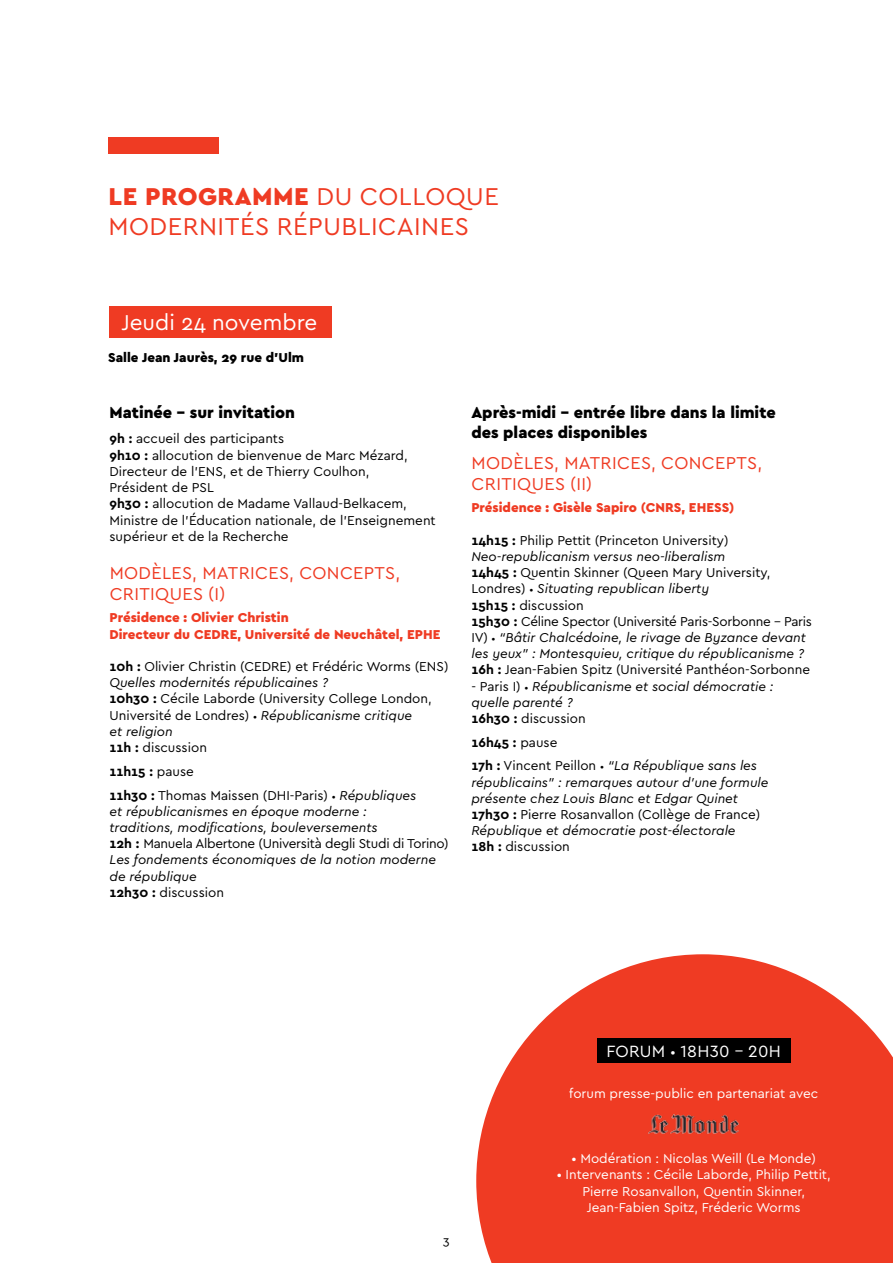
<style>
.page{position:relative;width:893px;height:1263px;background:#fff}
.page>*{position:absolute;margin:0;border:0;box-sizing:border-box;transform-origin:0 0}
.t1{font:25.5px "Cera PRO";letter-spacing:.02em;color:#ef3b23}
.t2{font:900 25.5px "Cera PRO";letter-spacing:.02em;color:#ef3b23}
.t3{font:22.5px "Cera PRO";color:#fff}
.t4{font:18px "Cera PRO";letter-spacing:.02em;color:#ef3b23}
.t5{font:17.1px "Cera PRO";letter-spacing:.02em;color:#fff}
.t6{font:900 16.5px/19.8px "Cera PRO";color:#000}
.t7{font:13.5px/16.2px "Cera PRO";color:#000}
.t8{font:italic 13.5px/16.2px "Cera PRO";color:#000}
.t9{font:13.5px/16.2px "Cera PRO";color:#fff;text-align:center}
.t10{font:900 13.5px/16.2px "Cera PRO";color:#ef3b23}
.t11{font:900 13.5px "Cera PRO";color:#000}
.t12{font:12.6px "Cera PRO";color:#000}
.s1{font-weight:700}
.s2{font-style:italic}
.s3{font-size:10.5px}
.s4{font-weight:700;font-style:normal}
.s5{font-style:normal}
.s6{font-style:normal;font-size:10.5px}
.s7{font-size:13.5px}
</style>
<div class="page">
<div style="left:109px;top:306px;width:223px;height:32px;background:#ef3b23"></div>
<div style="left:108px;top:137px;width:111px;height:17px;background:#ef3b23"></div>
<svg style="left:476px;top:954px;width:417px;height:309px;background:#f05742"></svg>
<div style="left:597px;top:1038px;width:193px;height:24px;background:#000"></div>
<img style="left:649px;top:1114px;width:90px;height:20px">
<h1 class="t2" style="left:109px;top:179px;width:146px">Le PROGRAMME</h1>
<h1 class="t1" style="left:316px;top:179px;width:184px">DU COLLOQUE</h1>
<h1 class="t1" style="left:109px;top:210px;width:57px">Moderni</h1>
<h1 class="t1" style="left:225px;top:210px;width:69px">tés répu</h1>
<h1 class="t1" style="left:341px;top:210px;width:87px">blicaines</h1>
<h2 class="t3" style="left:121px;top:307px;width:197px">Jeudi 24 novembre</h2>
<p class="t11" style="left:108px;top:349px;width:197px">Salle Jean Jaurès, 29 rue d’Ulm</p>
<p class="t6" style="left:109px;top:402px;width:187px">Matinée - sur invitation</p>
<p class="t7" style="left:109px;top:430px;width:328px"><span class="s1">9h :</span> accueil des participants<br><span class="s1">9h10 :</span> allocution de bienvenue de Marc Mézard, Directeur de l’ENS, et de Thierry Coulhon,<br>Président de PSL<br><span class="s1">9h30 :</span> allocution de Madame Vallaud-Belkacem, Ministre de l’Éducation nationale, de l’Enseignement supérieur et de la Recherche</p>
<h3 class="t4" style="left:110px;top:561px;width:140px">Modèles, matrices</h3>
<h3 class="t4" style="left:289px;top:561px;width:50px">, concep</h3>
<h3 class="t4" style="left:374px;top:561px;width:27px">ts,</h3>
<h3 class="t4" style="left:110px;top:582px;width:52px">critiques</h3>
<h3 class="t4" style="left:208px;top:582px;width:19px">(I)</h3>
<p class="t10" style="left:109px;top:609px;width:181px">Présidence : Olivier Christin<br>Directeur du CED</p>
<p class="t10" style="left:221px;top:625px;width:220px">RE, Université de Neuchâtel, EPHE</p>
<p class="t7" style="left:109px;top:658px;width:340px"><span class="s1">10h :</span> Olivier Christin (CEDRE) et Frédéric Worms (ENS)<br><span class="s2">Quelles modernités républicaines ?<br></span><span class="s1">10h30 :</span> Cécile Laborde (University College London, Université de Londres) <span class="s3">•</span> <span class="s2">Républicanisme critique<br>et religion<br></span><span class="s1">11h :</span> discussion</p>
<p class="t7" style="left:109px;top:759px;width:308px;line-height:23.7px"><span class="s1">11h15 :</span> pause<br><span class="s1">11h30 :</span> Thomas Maissen (DHI-Paris) <span class="s3">•</span> <span class="s2">Républiques</span></p>
<p class="t8" style="left:109px;top:802px;width:341px">et républicanismes en époque moderne :<br>traditions, modifications, bouleversements<br><span class="s4">12h :</span> <span class="s5">Manuela Albertone (Università degli Studi di Torino)<br></span>Les fondements économiques de la notion moderne de république<br><span class="s4">12h30 :</span> <span class="s5">discussion</span></p>
<p class="t6" style="left:471px;top:402px;width:306px">Après-midi - entrée libre dans la limite des places disponibles</p>
<h3 class="t4" style="left:472px;top:451px;width:140px">Modèles, matrices</h3>
<h3 class="t4" style="left:651px;top:451px;width:50px">, concep</h3>
<h3 class="t4" style="left:736px;top:451px;width:27px">ts,</h3>
<h3 class="t4" style="left:472px;top:472px;width:52px">critiques</h3>
<h3 class="t4" style="left:570px;top:472px;width:24px">(II)</h3>
<p class="t10" style="left:471px;top:499px;width:265px">Présidence : Gisèle Sapiro (CN RS, EHESS)</p>
<p class="t7" style="left:471px;top:531px;width:342px"><span class="s1">14h15 :</span> Philip Pettit (Princeton University)<br><span class="s2">Neo-republicanism versus neo-liberalism<br></span><span class="s1">14h45 :</span> Quentin Skinner (Queen Mary University, Londres) <span class="s3">•</span> <span class="s2">Situating republican liberty<br></span><span class="s1">15h15 :</span> discussion<br><span class="s1">15h30 :</span> Céline Spector (Université Paris-Sorbonne - Paris IV) <span class="s3">•</span> <span class="s2">“Bâtir Chalcédoine, le rivage de Byzance devant les yeux” : Montesquieu, critique du républicanisme ?<br></span><span class="s1">16h :</span> Jean-Fabien Spitz (Université Panthéon-Sorbonne</p>
<p class="t8" style="left:471px;top:677px;width:304px"><span class="s5">- Paris I)</span> <span class="s6">•</span> Républicanisme et social démocratie : quelle parenté ?<br><span class="s4">16h30 :</span> <span class="s5">discussion</span></p>
<p class="t8" style="left:471px;top:730px;width:287px;line-height:23.7px"><span class="s4">16h45 :</span> <span class="s5">pause<br></span><span class="s4">17h :</span> <span class="s5">Vincent Peillon</span> <span class="s6">•</span> “La République sans les</p>
<p class="t8" style="left:471px;top:773px;width:299px">républicains” : remarques autour d’une formule présente chez Louis Blanc et Edgar Quinet <span class="s4">17h30 :</span> <span class="s5">Pierre Rosanvallon (Collège de France)<br></span>République et démocratie post-électorale<br><span class="s4">18h :</span> <span class="s5">discussion</span></p>
<p class="t12" style="left:443px;top:1232px;width:8px">3</p>
<p class="t5" style="left:606px;top:1039px;width:35px">forum</p>
<p class="t5" style="left:670px;top:1039px;width:109px"><span class="s7">•</span> 18h30 – 20h</p>
<p class="t9" style="left:569px;top:1085px;width:250px">forum presse-public en partenariat avec</p>
<p class="t9" style="left:572px;top:1150px;width:246px">• Modération : Nicolas Weill (Le Monde)</p>
<p class="t9" style="left:557px;top:1166px;width:275px">• Intervenants : Cécile Laborde, Philip Pettit,<br>Pierre Rosanvallon, Quentin Skinner,<br>Jean-Fabien Spitz, Fréderic Worms</p>
</div>
